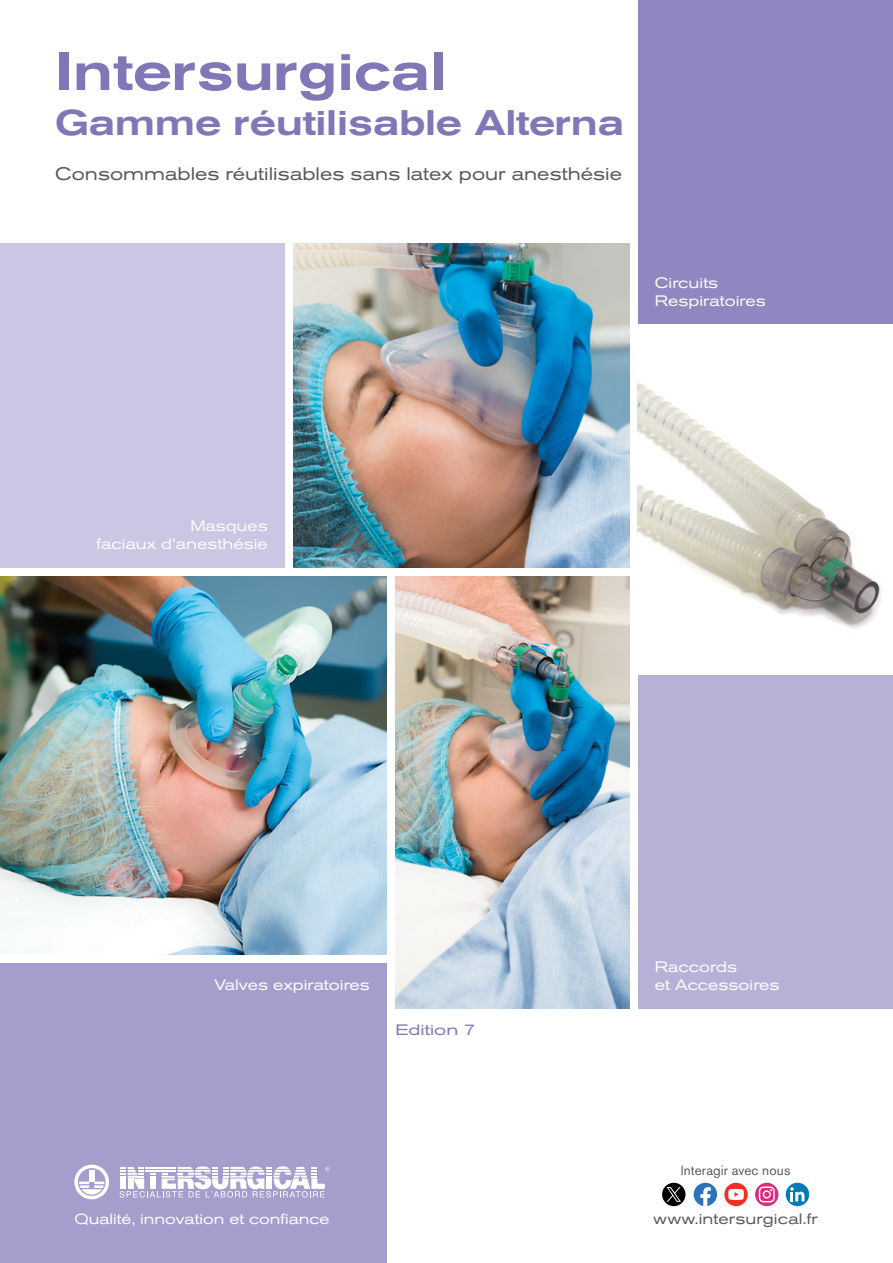
<style>
.page{position:relative;width:893px;height:1263px;background:#fff}
.page>*{position:absolute;margin:0;border:0;box-sizing:border-box;transform-origin:0 0}
.t1{font:500 expanded 52.5px "Akzidenz Grotesk Pro";color:#8177b7}
.t2{font:500 expanded 35.25px "Akzidenz Grotesk Pro";letter-spacing:-.01em;color:#8177b7}
.t3{font:expanded 18px "Akzidenz Grotesk Pro";color:#58595b}
.t4{font:expanded 15px/18px "Akzidenz Grotesk Pro";color:#fdfdfc}
.t5{font:expanded 15px "Akzidenz Grotesk Pro";letter-spacing:.005em;color:#58595b}
.t6{font:expanded 15px "Akzidenz Grotesk Pro";color:#8177b7;scale:1.1 1}
.t7{font:expanded 14.7px "Akzidenz Grotesk Pro";color:#fdfdfc}
.t8{font:13.5px "Akzidenz Grotesk Pro";letter-spacing:.01em;color:#58595b}
</style>
<div class="page">
<img style="left:293px;top:243px;width:336px;height:324px">
<img style="left:638px;top:383px;width:243px;height:245px">
<img style="left:0;top:576px;width:387px;height:378px">
<div style="left:0;top:243px;width:285px;height:324px;background:#cac6e3"></div>
<div style="left:638px;top:675px;width:255px;height:333px;background:#b7b1d8"></div>
<div style="left:0;top:963px;width:387px;height:300px;background:#a59ecd"></div>
<div style="left:638px;top:0;width:255px;height:324px;background:#9086c0"></div>
<img style="left:395px;top:576px;width:234px;height:432px">
<div style="left:662px;top:1183px;width:23px;height:23px;background:#000;border-radius:50%"></div>
<svg style="left:667px;top:1187px;width:14px;height:15px"></svg>
<svg style="left:694px;top:1183px;width:23px;height:23px"></svg>
<div style="left:724px;top:1183px;width:24px;height:23px;background:#ee3124;border-radius:50%"></div>
<svg style="left:728px;top:1189px;width:16px;height:11px"></svg>
<svg style="left:755px;top:1183px;width:23px;height:23px"></svg>
<svg style="left:755px;top:1183px;width:23px;height:23px"></svg>
<svg style="left:759px;top:1186px;width:16px;height:16px"></svg>
<svg style="left:786px;top:1183px;width:23px;height:23px"></svg>
<svg style="left:790px;top:1187px;width:14px;height:14px"></svg>
<svg style="left:120px;top:1166px;width:210px;height:31px"></svg>
<svg style="left:74px;top:1165px;width:35px;height:34px"></svg>
<h1 class="t1" style="left:55px;top:38px;width:393px">Intersurgical</h1>
<h2 class="t2" style="left:55px;top:100px;width:570px">Gamme réutilisable Alterna</h2>
<p class="t3" style="left:55px;top:162px;width:568px">Consommables réutilisables sans latex pour anesthésie</p>
<p class="t4" style="left:655px;top:274px;width:112px">Circuits<br>Respiratoires</p>
<p class="t4" style="left:97px;top:517px;width:173px;text-align:right">Masques<br>faciaux d’anesthésie</p>
<p class="t4" style="left:215px;top:976px;width:157px">Valves expiratoires</p>
<p class="t6" style="left:395px;top:1020px;width:74px">Edition 7</p>
<p class="t4" style="left:655px;top:958px;width:126px">Raccords<br>et Accessoires</p>
<p class="t8" style="left:681px;top:1161px;width:111px">lnteragir avec nous</p>
<p class="t7" style="left:74px;top:1209px;width:257px">Qualité, innovation et confiance</p>
<p class="t5" style="left:653px;top:1209px;width:166px">www.intersurgical.fr</p>
</div>
